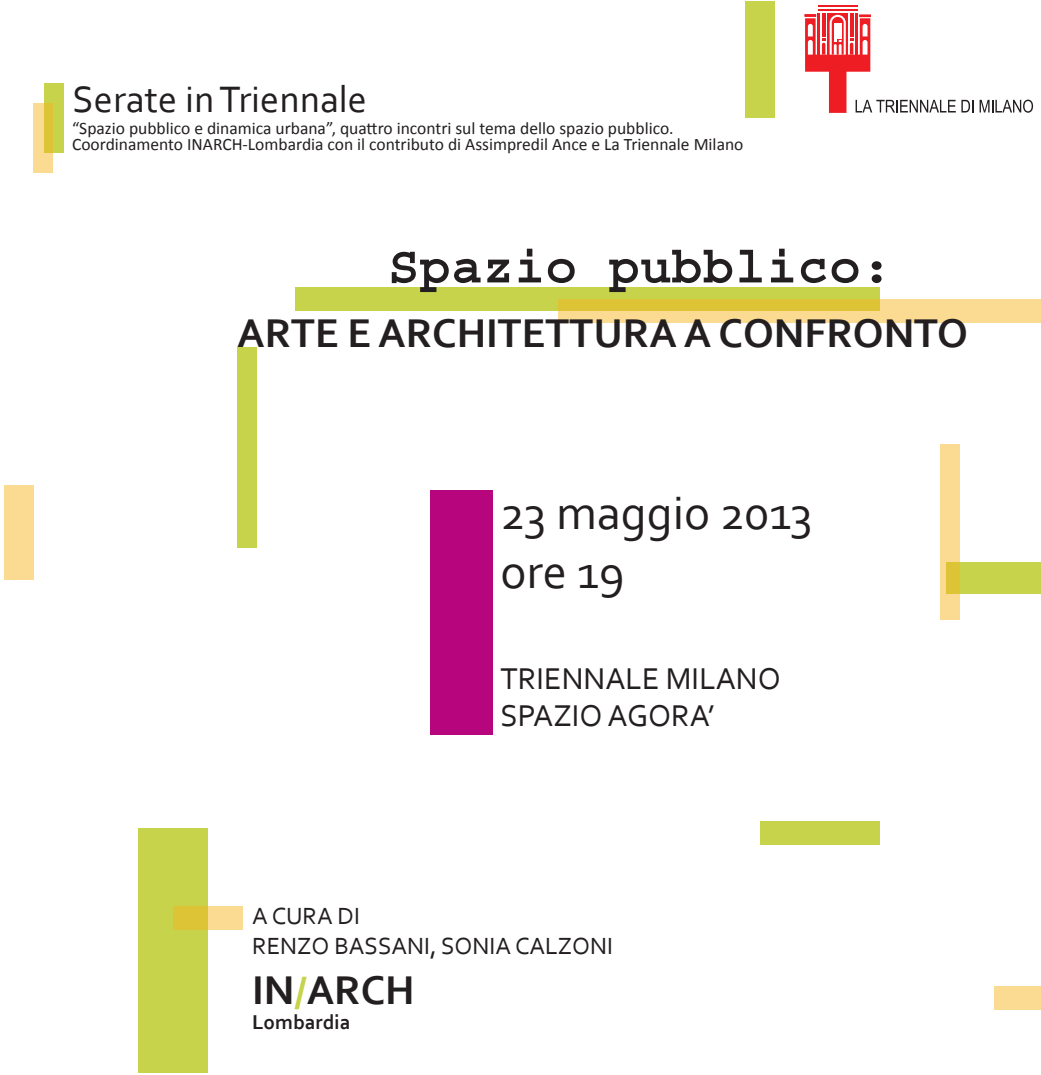
<style>
.page{position:relative;width:1041px;height:1075px;background:#fff}
.page>*{position:absolute;margin:0;border:0;box-sizing:border-box;transform-origin:0 0}
.t1{font:700 52.5px "Courier Std";color:#231f20}
.t2{font:49px/58.8px "Corbel";color:#231f20}
.t3{font:700 42px "Corbel";color:#231f20}
.t4{font:38.5px "Corbel";color:#231f20}
.t5{font:31.5px/37.8px "Corbel";color:#231f20}
.t6{font:24.5px/29.4px "Corbel";color:#231f20}
.t7{font:700 21px "Corbel";color:#231f20}
.t8{font:17.5px/15.8px "Calibri";color:#231f20}
.s1{color:#c6d34b}
</style>
<div class="page">
<div style="left:44px;top:83px;width:20px;height:70px;background:#c6d34b"></div>
<div style="left:237px;top:347px;width:20px;height:200px;background:#c6d34b"></div>
<div style="left:429px;top:490px;width:63px;height:244px;background:#b7067d"></div>
<div style="left:4px;top:485px;width:30px;height:94px;background:#fbda92"></div>
<div style="left:138px;top:828px;width:70px;height:244px;background:#c6d34b"></div>
<svg style="left:173px;top:906px;width:69px;height:23px;background:#ebce63"></svg>
<div style="left:759px;top:821px;width:120px;height:23px;background:#c6d34b"></div>
<div style="left:993px;top:986px;width:47px;height:23px;background:#fbda92"></div>
<div style="left:295px;top:287px;width:584px;height:24px;background:#c6d34b"></div>
<svg style="left:558px;top:299px;width:482px;height:23px;background:#f0d171"></svg>
<div style="left:744px;top:2px;width:30px;height:116px;background:#c6d34b"></div>
<div style="left:945px;top:562px;width:95px;height:32px;background:#c6d34b"></div>
<svg style="left:940px;top:444px;width:19px;height:175px;background:#f7d786"></svg>
<svg style="left:33px;top:103px;width:19px;height:70px"></svg>
<svg style="left:827px;top:13px;width:20px;height:2px"></svg>
<hr style="left:817px;top:13px;width:2px;height:42px;background:#ee1d23">
<hr style="left:855px;top:13px;width:2px;height:42px;background:#ee1d23">
<hr style="left:817px;top:9px;width:40px;height:2px;background:#ee1d23">
<hr style="left:817px;top:5px;width:40px;height:2px;background:#ee1d23">
<svg style="left:804px;top:15px;width:151px;height:98px"></svg>
<svg style="left:961px;top:100px;width:12px;height:12px"></svg>
<svg style="left:979px;top:100px;width:53px;height:13px"></svg>
<h3 class="t4" style="left:73px;top:75px;width:296px">Serate in Triennale</h3>
<p class="t8" style="left:72px;top:119px;width:672px">“Spazio pubblico e dinamica urbana”, quattro incontri sul tema dello spazio pubblico.<br>Coordinamento INARCH-Lombardia con il contributo di Assimpredil Ance e La Triennale Milano</p>
<h1 class="t1" style="left:388px;top:237px;width:505px">Spazio pubblico:</h1>
<h3 class="t3" style="left:237px;top:307px;width:732px">ARTE E ARCHITETTURA A CONFRONTO</h3>
<h2 class="t2" style="left:500px;top:482px;width:313px">23 maggio 2013 ore 19</h2>
<h3 class="t5" style="left:500px;top:658px;width:282px">TRIENNALE MILANO<br>SPAZIO AGORA’</h3>
<h3 class="t6" style="left:252px;top:900px;width:362px">A CURA DI<br>RENZO BASSANI, SONIA CALZONI</h3>
<h3 class="t3" style="left:252px;top:963px;width:164px">IN<span class="s1">/</span>ARCH</h3>
<p class="t7" style="left:252px;top:1009px;width:100px">Lombardia</p>
</div>
